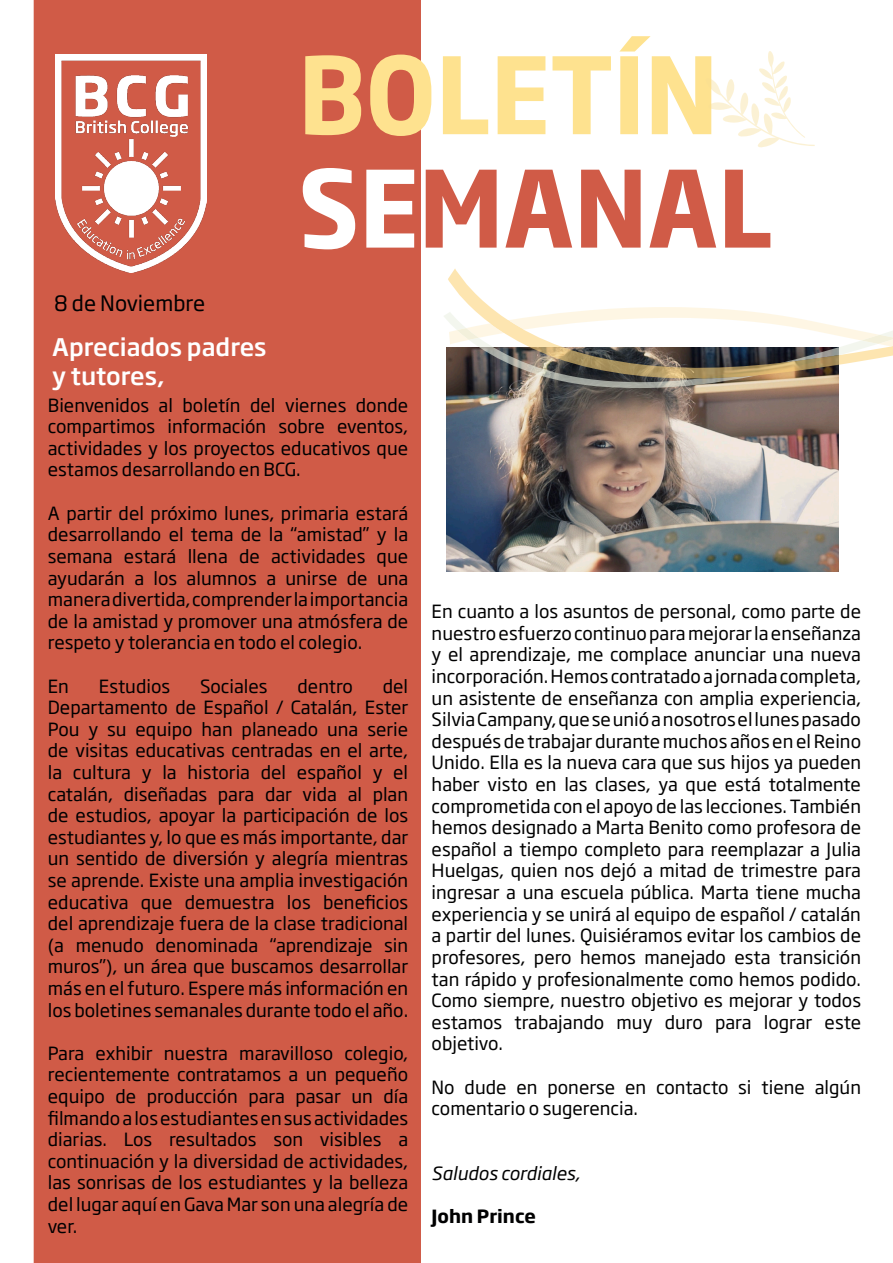
<style>
.page{position:relative;width:893px;height:1263px;background:#fff}
.page>*{position:absolute;margin:0;border:0;box-sizing:border-box;transform-origin:0 0}
.t1{font:700 104.85px "Soho Gothic Pro";color:#fee28f;scale:.9 1}
.t2{font:700 104.85px "Soho Gothic Pro";color:#d05b47;scale:.9 1}
.t3{font:500 24px/28.8px "Soho Gothic Pro";color:#fff}
.t4{font:21px "Soho Gothic Pro";color:#000001}
.t5{font:18px/21.6px "Soho Gothic Pro";color:#000001;text-align:justify}
.t6{font:italic 18px "Soho Gothic Pro";color:#000001}
.t7{font:700 18px "Soho Gothic Pro";color:#000001}
.s1{color:#fff}
</style>
<div class="page">
<div style="left:34px;top:0;width:386px;height:1263px;background:#d05b47"></div>
<div style="left:34px;top:0;width:387px;height:1263px;border:2px solid #d05b47"></div>
<img style="left:55px;top:54px;width:151px;height:218px">
<svg style="left:706px;top:51px;width:109px;height:97px"></svg>
<img style="left:446px;top:388px;width:393px;height:184px">
<svg style="left:444px;top:269px;width:395px;height:119px"></svg>
<svg style="left:457px;top:317px;width:436px;height:61px"></svg>
<p class="t4" style="left:54px;top:287px;width:153px">8 de Noviembre</p>
<p class="t3" style="left:52px;top:331px;width:216px">Apreciados padres y tutores,</p>
<p class="t1" style="left:298px;top:12px;width:468px">BOLETÍN</p>
<p class="t2" style="left:298px;top:125px;width:529px"><span class="s1">SE</span>MANAL</p>
<p class="t5" style="left:48px;top:393px;width:362px">Bienvenidos al boletín del viernes donde compartimos información sobre eventos, actividades y los proyectos educativos que estamos desarrollando en BCG.</p>
<p class="t5" style="left:48px;top:501px;width:362px">A partir del próximo lunes, primaria estará desarrollando el tema de la “amistad” y la semana estará llena de actividades que ayudarán a los alumnos a unirse de una manera divertida, comprender la importancia de la amistad y promover una atmósfera de respeto y tolerancia en todo el colegio.</p>
<p class="t5" style="left:48px;top:674px;width:23px">En</p>
<p class="t5" style="left:99px;top:674px;width:73px">Estudios</p>
<p class="t5" style="left:200px;top:674px;width:69px">Sociales</p>
<p class="t5" style="left:298px;top:674px;width:57px">dentro</p>
<p class="t5" style="left:48px;top:674px;width:362px;text-indent:335px">del Departamento de Español / Catalán, Ester Pou y su equipo han planeado una serie de visitas educativas centradas en el arte, la cultura y la historia del español y el catalán, diseñadas para dar vida al plan de estudios, apoyar la participación de los estudiantes y, lo que es más importante, dar un sentido de diversión y alegría mientras se aprende. Existe una amplia investigación educativa que demuestra los beneficios del aprendizaje fuera de la clase tradicional (a menudo denominada “aprendizaje sin muros”), un área que buscamos desarrollar más en el futuro. Espere más información en los boletines semanales durante todo el año.</p>
<p class="t5" style="left:48px;top:1041px;width:362px">Para exhibir nuestra maravilloso colegio, recientemente contratamos a un pequeño equipo de producción para pasar un día filmando a los estudiantes en sus actividades diarias. Los resultados son visibles a continuación y la diversidad de actividades, las sonrisas de los estudiantes y la belleza del lugar aquí en Gava Mar son una alegría de ver.</p>
<p class="t5" style="left:432px;top:600px;width:431px">En cuanto a los asuntos de personal, como parte de nuestro esfuerzo continuo para mejorar la enseñanza y el aprendizaje, me complace anunciar una nueva incorporación. Hemos contratado a jornada completa, un asistente de enseñanza con amplia experiencia, Silvia Campany, que se unió a nosotros el lunes pasado después de trabajar durante muchos años en el Reino Unido. Ella es la nueva cara que sus hijos ya pueden haber visto en las clases, ya que está totalmente comprometida con el apoyo de las lecciones. También hemos designado a Marta Benito como profesora de español a tiempo completo para reemplazar a Julia Huelgas, quien nos dejó a mitad de trimestre para ingresar a una escuela pública. Marta tiene mucha experiencia y se unirá al equipo de español / catalán a partir del lunes. Quisiéramos evitar los cambios de profesores, pero hemos manejado esta transición tan rápido y profesionalmente como hemos podido.<br>Como siempre, nuestro objetivo es mejorar y todos estamos trabajando muy duro para lograr este objetivo.</p>
<p class="t5" style="left:432px;top:1075px;width:431px">No dude en ponerse en contacto si tiene algún comentario o sugerencia.</p>
<p class="t6" style="left:432px;top:1159px;width:150px">Saludos cordiales,</p>
<p class="t7" style="left:432px;top:1202px;width:106px">John Prince</p>
</div>
